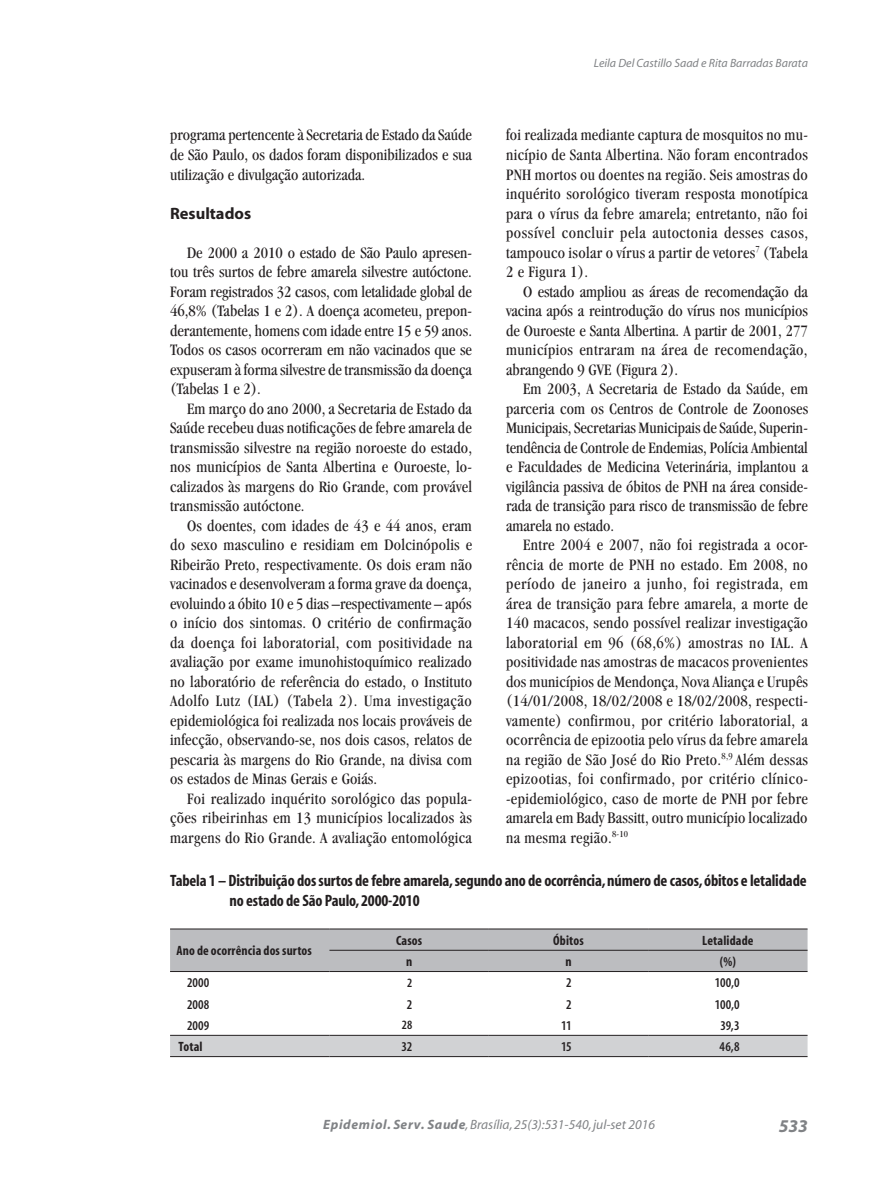
<style>
.page{position:relative;width:893px;height:1191px;background:#fff}
.page>*{position:absolute;margin:0;border:0;box-sizing:border-box;transform-origin:0 0}
.t1{font:italic 700 18px "Myriad";color:#808285}
.TEXTO_PADRAO{font:condensed 16.5px/19.5px "Garamond";letter-spacing:.01em;color:#231f20;text-align:justify}
.Titulo_da_tabela{font:700 condensed 16.5px/19.5px "Myriad";letter-spacing:-.01em;color:#231f20}
.TEXTO_INTERTITULO{font:700 16.5px "Myriad";color:#231f20}
.t2{font:italic 13.5px "Myriad";color:#808285}
.Garganta_coluna_1{font:700 condensed 13.5px "Myriad";letter-spacing:.01em;color:#231f20}
.Tabela_Miolo_Dir{font:600 condensed 13.5px "Myriad";letter-spacing:-.015em;color:#231f20}
.Garganta_Centralizad{font:700 condensed 13.5px "Myriad";letter-spacing:.01em;color:#231f20}
.Garganta_coluna_1-2{font:600 condensed 13.5px "Myriad";letter-spacing:.01em;color:#231f20}
.Tabela_Miolo_Dir-2{font:600 condensed 12.75px "Myriad";color:#231f20}
.t3{font:italic 12px "Myriad";color:#808285}
.s1{font-weight:700}
</style>
<div class="page">
<div style="left:170px;top:929px;width:637px;height:42px;background:#bcbdc0"></div>
<div style="left:170px;top:1036px;width:637px;height:20px;background:#d1d2d4"></div>
<hr style="left:170px;top:928px;width:159px;height:1px;background:#231f20">
<hr style="left:329px;top:928px;width:160px;height:1px;background:#231f20">
<hr style="left:489px;top:928px;width:159px;height:1px;background:#231f20">
<hr style="left:648px;top:928px;width:159px;height:1px;background:#231f20">
<hr style="left:170px;top:971px;width:159px;height:1px;background:#231f20">
<hr style="left:329px;top:971px;width:160px;height:1px;background:#231f20">
<hr style="left:489px;top:971px;width:159px;height:1px;background:#231f20">
<hr style="left:648px;top:971px;width:159px;height:1px;background:#231f20">
<hr style="left:329px;top:950px;width:160px;height:1px;background:#231f20">
<hr style="left:489px;top:950px;width:159px;height:1px;background:#231f20">
<hr style="left:648px;top:950px;width:159px;height:1px;background:#231f20">
<hr style="left:170px;top:1035px;width:159px;height:1px;background:#231f20">
<hr style="left:329px;top:1035px;width:160px;height:1px;background:#231f20">
<hr style="left:489px;top:1035px;width:159px;height:1px;background:#231f20">
<hr style="left:648px;top:1035px;width:159px;height:1px;background:#231f20">
<hr style="left:170px;top:1056px;width:159px;height:1px;background:#231f20">
<hr style="left:329px;top:1056px;width:160px;height:1px;background:#231f20">
<hr style="left:489px;top:1056px;width:159px;height:1px;background:#231f20">
<hr style="left:648px;top:1056px;width:159px;height:1px;background:#231f20">
<p class="TEXTO_PADRAO" style="left:170px;top:125px;width:303px">programa pertencente à Secretaria de Estado da Saúde de São Paulo, os dados foram disponibilizados e sua utilização e divulgação autorizada.</p>
<p class="TEXTO_INTERTITULO" style="left:170px;top:204px;width:83px">Resultados</p>
<p class="TEXTO_PADRAO" style="left:170px;top:242px;width:303px;text-indent:17px">De 2000 a 2010 o estado de São Paulo apresen&shy;tou três surtos de febre amarela silvestre autóctone.<br>Foram registrados 32 casos, com letalidade global de 46,8% (Tabelas 1 e 2). A doença acometeu, prepon&shy;derantemente, homens com idade entre 15 e 59 anos.<br>Todos os casos ocorreram em não vacinados que se expuseram à forma silvestre de transmissão da doença (Tabelas 1 e 2).</p>
<p class="TEXTO_PADRAO" style="left:170px;top:398px;width:303px;text-indent:17px">Em março do ano 2000, a Secretaria de Estado da Saúde recebeu duas notificações de febre amarela de transmissão silvestre na região noroeste do estado, nos municípios de Santa Albertina e Ouroeste, lo&shy;calizados às margens do Rio Grande, com provável transmissão autóctone.</p>
<p class="TEXTO_PADRAO" style="left:170px;top:515px;width:304px;text-indent:17px">Os doentes, com idades de 43 e 44 anos, eram do sexo masculino e residiam em Dolcinópolis e Ribeirão Preto, respectivamente. Os dois eram não vacinados e desenvolveram a forma grave da doença, evoluindo a óbito 10 e 5 dias –respectivamente – após o início dos sintomas. O critério de confirmação da doença foi laboratorial, com positividade na avaliação por exame imunohistoquímico realizado no laboratório de referência do estado, o Instituto Adolfo Lutz (IAL) (Tabela 2). Uma investigação epidemiológica foi realizada nos locais prováveis de infecção, observando-se, nos dois casos, relatos de pescaria às margens do Rio Grande, na divisa com os estados de Minas Gerais e Goiás.</p>
<p class="TEXTO_PADRAO" style="left:170px;top:788px;width:303px;text-indent:17px">Foi realizado inquérito sorológico das popula&shy;ções ribeirinhas em 13 municípios localizados às margens do Rio Grande. A avaliação entomológica</p>
<p class="t3" style="left:594px;top:57px;width:216px">Leila Del Castillo Saad e Rita Barradas Barata</p>
<p class="TEXTO_PADRAO" style="left:506px;top:125px;width:304px">foi realizada mediante captura de mosquitos no mu&shy;nicípio de Santa Albertina. Não foram encontrados PNH mortos ou doentes na região. Seis amostras do inquérito sorológico tiveram resposta monotípica para o vírus da febre amarela; entretanto, não foi possível concluir pela autoctonia desses casos, tampouco isolar o vírus a partir de vetores<sup>7</sup> (Tabela 2 e Figura 1).</p>
<p class="TEXTO_PADRAO" style="left:506px;top:281px;width:303px;text-indent:17px">O estado ampliou as áreas de recomendação da vacina após a reintrodução do vírus nos municípios de Ouroeste e Santa Albertina. A partir de 2001, 277 municípios entraram na área de recomendação, abrangendo 9 GVE (Figura 2).</p>
<p class="TEXTO_PADRAO" style="left:506px;top:379px;width:304px;text-indent:17px">Em 2003, A Secretaria de Estado da Saúde, em parceria com os Centros de Controle de Zoonoses Municipais, Secretarias Municipais de Saúde, Superin&shy;tendência de Controle de Endemias, Polícia Ambiental e Faculdades de Medicina Veterinária, implantou a vigilância passiva de óbitos de PNH na área conside&shy;rada de transição para risco de transmissão de febre amarela no estado.</p>
<p class="TEXTO_PADRAO" style="left:506px;top:535px;width:304px;text-indent:17px">Entre 2004 e 2007, não foi registrada a ocor&shy;rência de morte de PNH no estado. Em 2008, no período de janeiro a junho, foi registrada, em área de transição para febre amarela, a morte de 140 macacos, sendo possível realizar investigação laboratorial em 96 (68,6%) amostras no IAL. A positividade nas amostras de macacos provenientes dos municípios de Mendonça, Nova Aliança e Urupês (14/01/2008, 18/02/2008 e 18/02/2008, respecti&shy;vamente) confirmou, por critério laboratorial, a ocorrência de epizootia pelo vírus da febre amarela na região de São José do Rio Preto.<sup>8,9</sup> Além dessas epizootias, foi confirmado, por critério clínico--epidemiológico, caso de morte de PNH por febre amarela em Bady Bassitt, outro município localizado na mesma região.<sup>8-10</sup></p>
<p class="Titulo_da_tabela" style="left:230px;top:871px;width:578px;text-indent:-60px">Tabela 1 – Distribuição dos surtos de febre amarela, segundo ano de ocorrência, número de casos, óbitos e letalidade no estado de São Paulo, 2000-2010</p>
<p class="Garganta_coluna_1" style="left:176px;top:944px;width:137px">Ano de ocorrência dos surtos</p>
<p class="Garganta_Centralizad" style="left:396px;top:933px;width:28px">Casos</p>
<p class="Garganta_Centralizad" style="left:553px;top:933px;width:32px">Óbitos</p>
<p class="Garganta_Centralizad" style="left:702px;top:933px;width:53px">Letalidade</p>
<p class="Garganta_Centralizad" style="left:406px;top:954px;width:8px">n</p>
<p class="Garganta_Centralizad" style="left:565px;top:954px;width:8px">n</p>
<p class="Garganta_Centralizad" style="left:720px;top:954px;width:18px">(%)</p>
<p class="Garganta_coluna_1-2" style="left:187px;top:976px;width:24px">2000</p>
<p class="Tabela_Miolo_Dir-2" style="left:407px;top:976px;width:7px">2</p>
<p class="Tabela_Miolo_Dir" style="left:566px;top:976px;width:7px">2</p>
<p class="Tabela_Miolo_Dir" style="left:715px;top:976px;width:26px">100,0</p>
<p class="Garganta_coluna_1-2" style="left:187px;top:997px;width:24px">2008</p>
<p class="Tabela_Miolo_Dir" style="left:407px;top:997px;width:7px">2</p>
<p class="Tabela_Miolo_Dir" style="left:566px;top:997px;width:7px">2</p>
<p class="Tabela_Miolo_Dir" style="left:715px;top:997px;width:26px">100,0</p>
<p class="Garganta_coluna_1-2" style="left:187px;top:1018px;width:24px">2009</p>
<p class="Tabela_Miolo_Dir-2" style="left:402px;top:1019px;width:12px">28</p>
<p class="Tabela_Miolo_Dir" style="left:561px;top:1018px;width:12px">11</p>
<p class="Tabela_Miolo_Dir" style="left:720px;top:1018px;width:20px">39,3</p>
<p class="Garganta_coluna_1" style="left:179px;top:1039px;width:26px">Total</p>
<p class="Tabela_Miolo_Dir" style="left:401px;top:1039px;width:12px">32</p>
<p class="Tabela_Miolo_Dir" style="left:561px;top:1039px;width:12px">15</p>
<p class="Tabela_Miolo_Dir" style="left:720px;top:1039px;width:21px">46,8</p>
<p class="t2" style="left:323px;top:1117px;width:333px"><span class="s1">Epidemiol. Serv. Saude</span>, Brasília, 25(3):531-540, jul-set 2016</p>
<p class="t1" style="left:779px;top:1116px;width:31px">533</p>
</div>
